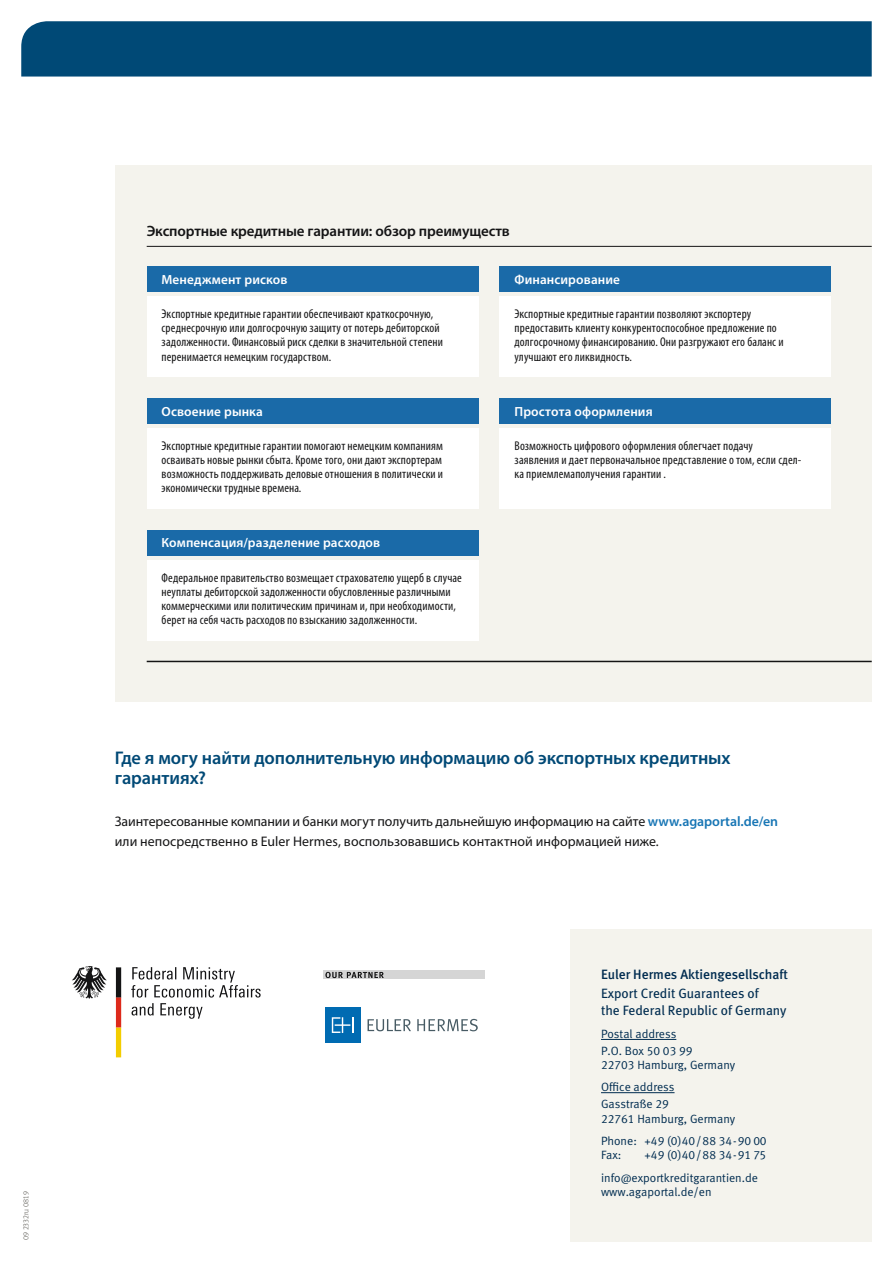
<style>
.page{position:relative;width:893px;height:1263px;background:#fff}
.page>*{position:absolute;margin:0;border:0;box-sizing:border-box;transform-origin:0 0}
.t1{font:600 18.3px/20.5px "Myriad Pro";letter-spacing:-.005em;color:#004976}
.t2{font:600 15px "Myriad Pro";letter-spacing:-.01em;color:#141415}
.t3{font:13.8px/20.5px "Myriad Pro";color:#141415}
.t4{font:13.5px/16px "Meta";color:#002c50}
.t5{font:500 13.5px "Meta";color:#002c50}
.t6{font:600 13.35px "Myriad Pro";letter-spacing:.01em;color:#fff}
.t7{font:condensed 12.75px/14.2px "Myriad Pro";letter-spacing:.01em;color:#141415}
.t8{font:12px/22.2px "Meta Normal LF";color:#002c50}
.t9{font:7.5px "Meta Light LF";color:#4d4b44}
.s1{font-weight:600;color:#1876b5}
</style>
<div class="page">
<div style="left:21px;top:21px;width:851px;height:56px;background:#004976"></div>
<div style="left:570px;top:929px;width:302px;height:313px;background:#f4f3ed"></div>
<hr style="left:601px;top:1039px;width:75px;height:1px;background:#002c50">
<hr style="left:601px;top:1092px;width:73px;height:1px;background:#002c50">
<svg style="left:72px;top:966px;width:35px;height:33px"></svg>
<svg style="left:116px;top:967px;width:5px;height:90px"></svg>
<svg style="left:131px;top:967px;width:130px;height:30px"></svg>
<svg style="left:132px;top:1003px;width:22px;height:12px"></svg>
<svg style="left:160px;top:1003px;width:43px;height:16px"></svg>
<div style="left:323px;top:971px;width:162px;height:8px;background:#d5d5d5"></div>
<div style="left:325px;top:1007px;width:35px;height:36px;background:#006bb2"></div>
<svg style="left:332px;top:1017px;width:21px;height:16px"></svg>
<svg style="left:368px;top:1019px;width:43px;height:12px"></svg>
<svg style="left:417px;top:1019px;width:61px;height:12px"></svg>
<svg style="left:325px;top:972px;width:59px;height:6px"></svg>
<div style="left:115px;top:166px;width:757px;height:536px;background:#f4f3ed"></div>
<hr style="left:147px;top:246px;width:725px;height:1px;background:#141415">
<div style="left:147px;top:267px;width:331px;height:25px;background:#1a6aa8"></div>
<div style="left:147px;top:398px;width:331px;height:26px;background:#1a6aa8"></div>
<div style="left:147px;top:530px;width:331px;height:26px;background:#1a6aa8"></div>
<div style="left:500px;top:267px;width:331px;height:25px;background:#1a6aa8"></div>
<div style="left:500px;top:398px;width:331px;height:26px;background:#1a6aa8"></div>
<div style="left:147px;top:296px;width:331px;height:81px;background:#fff"></div>
<div style="left:147px;top:428px;width:331px;height:81px;background:#fff"></div>
<div style="left:147px;top:560px;width:331px;height:81px;background:#fff"></div>
<div style="left:500px;top:296px;width:331px;height:81px;background:#fff"></div>
<div style="left:500px;top:428px;width:331px;height:81px;background:#fff"></div>
<hr style="left:147px;top:661px;width:725px;height:1px;background:#141415">
<p class="t9" style="left:22px;top:1240px;width:50px;rotate:-90deg">09 2332ru 0819</p>
<p class="t2" style="left:147px;top:221px;width:364px">Экспортные кредитные гарантии: обзор преимуществ</p>
<p class="t6" style="left:162px;top:271px;width:127px">Менеджмент рисков</p>
<p class="t7" style="left:162px;top:306px;width:283px">Экспортные кредитные гарантии обеспечивают краткосрочную, среднесрочную или долгосрочную защиту от потерь дебиторской задолженности. Финансовый риск сделки в значительной степени перенимается немецким государством.</p>
<p class="t6" style="left:162px;top:403px;width:103px">Освоение рынка</p>
<p class="t7" style="left:162px;top:438px;width:283px;text-align:justify">Экспортные кредитные гарантии помогают немецким компаниям осваивать новые рынки сбыта. Кроме того, они дают экспортерам возможность поддерживать деловые отношения в политически и экономически трудные времена.</p>
<p class="t6" style="left:162px;top:534px;width:220px">Компенсация/разделение расходов</p>
<p class="t7" style="left:162px;top:570px;width:302px">Федеральное правительство возмещает страхователю ущерб в случае неуплаты дебиторской задолженности обусловленные различными коммерческими или политическим причинам и, при необходимости, берет на себя часть расходов по взысканию задолженности.</p>
<p class="t6" style="left:514px;top:271px;width:107px">Финансирование</p>
<p class="t7" style="left:514px;top:306px;width:270px">Экспортные кредитные гарантии позволяют экспортеру предоставить клиенту конкурентоспособное предложение по долгосрочному финансированию. Они разгружают его баланс и улучшают его ликвидность.</p>
<p class="t6" style="left:514px;top:403px;width:140px">Простота оформления</p>
<p class="t7" style="left:514px;top:438px;width:288px">Возможность цифрового оформления облегчает подачу<br>заявления и дает первоначальное представление о том, если сдел&shy;ка приемлемаполучения гарантии .</p>
<h1 class="t1" style="left:115px;top:747px;width:617px">Где я могу найти дополнительную информацию об экспортных кредитных гарантиях?</h1>
<p class="t3" style="left:115px;top:811px;width:665px">Заинтересованные компании и банки могут получить дальнейшую информацию на сайте <span class="s1">www.agaportal.de/en </span>или непосредственно в Euler Hermes, воспользовавшись контактной информацией ниже.</p>
<p class="t5" style="left:601px;top:967px;width:189px">Euler Hermes Aktiengesellschaft</p>
<p class="t4" style="left:601px;top:985px;width:187px">Export Credit Guarantees of<br>the Federal Republic of Germany</p>
<p class="t8" style="left:601px;top:1026px;width:93px;line-height:16.5px">Postal address<br>P.O. Box 50 03 99</p>
<p class="t8" style="left:601px;top:1054px;width:136px">22703 Hamburg, Germany<br>Office address</p>
<p class="t8" style="left:601px;top:1096px;width:136px;line-height:14.7px">Gasstraße 29<br>22761 Hamburg, Germany</p>
<p class="t8" style="left:601px;top:1133px;width:167px;line-height:14.7px">Phone: +49 (0)40/88 34-90 00<br>Fax:</p>
<p class="t8" style="left:601px;top:1144px;width:167px;text-indent:44px">+49 (0)40/88 34-91 75 info@exportkreditgarantien.de</p>
<p class="t8" style="left:601px;top:1181px;width:112px">www.agaportal.de/en</p>
</div>
